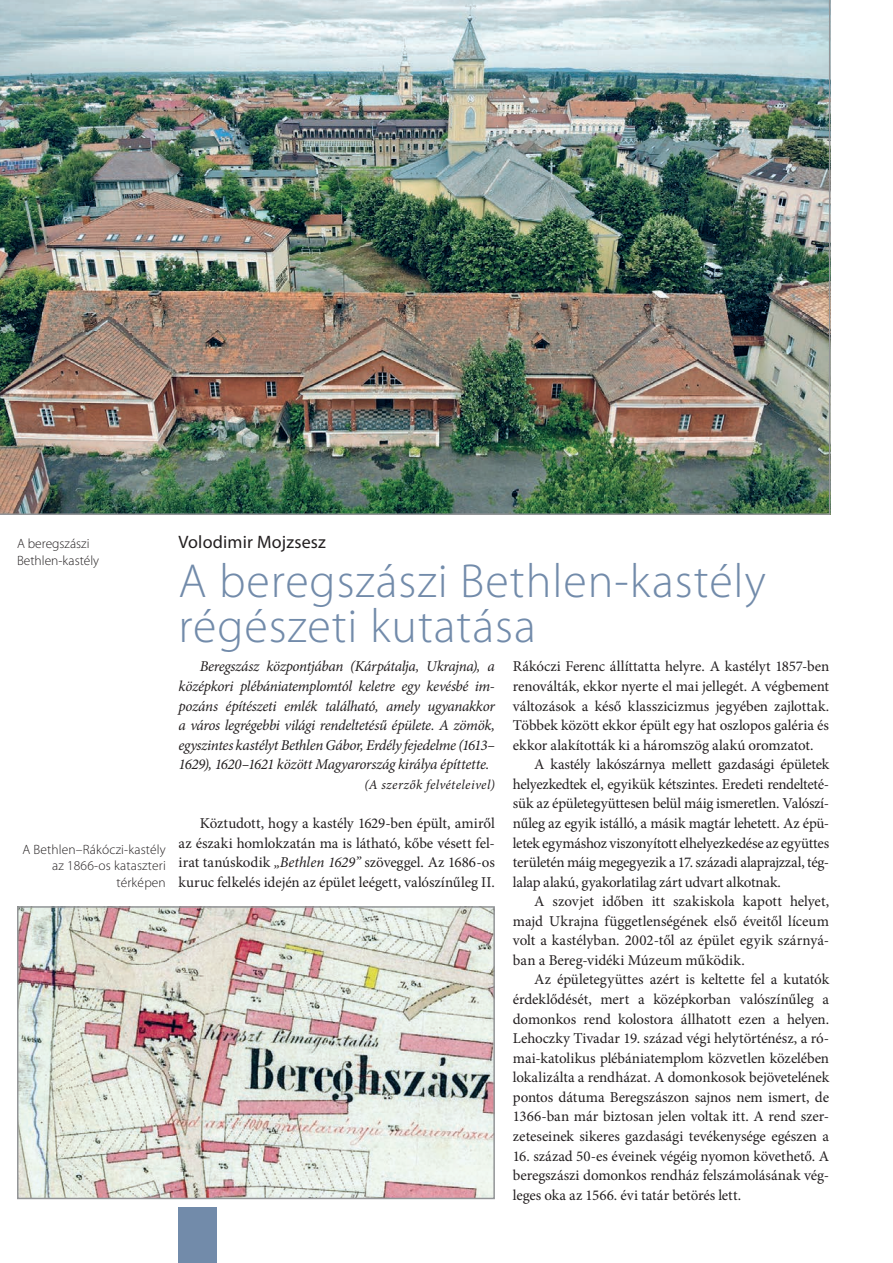
<style>
.page{position:relative;width:893px;height:1263px;background:#fff}
.page>*{position:absolute;margin:0;border:0;box-sizing:border-box;transform-origin:0 0}
.t1{font:300 48px/45px "Myriad Pro";letter-spacing:.02em;color:#728baa}
.t2{font:18px "Myriad Pro";letter-spacing:.01em;color:#231f20}
.t3{font:15px/19.5px "Minion Pro";letter-spacing:-.005em;color:#231f20;text-align:justify}
.t4{font:italic 15px/19.5px "Minion Pro";letter-spacing:-.025em;color:#231f20;text-align:justify}
.t5{font:300 13.5px/16.5px "Myriad Pro";letter-spacing:.01em;color:#231f20;text-align:right}
.t6{font:italic 13.5px "Minion Pro";letter-spacing:.03em;color:#231f20}
.s1{font-style:italic}
</style>
<div class="page">
<div style="left:179px;top:1208px;width:38px;height:55px;background:#728baa"></div>
<img style="left:0;top:0;width:830px;height:515px">
<img style="left:20px;top:909px;width:472px;height:287px">
<div style="left:17px;top:906px;width:478px;height:293px;border:2px solid #939598"></div>
<p class="t5" style="left:17px;top:535px;width:84px;text-align:left">A beregszászi<br>Bethlen-kastély</p>
<p class="t5" style="left:22px;top:841px;width:145px">A Bethlen–Rákóczi-kastély az 1866-os kataszteri térképen</p>
<p class="t2" style="left:179px;top:531px;width:149px">Volodimir Mojzsesz</p>
<h1 class="t1" style="left:179px;top:558px;width:589px">A beregszászi Bethlen-kastély régészeti kutatása</h1>
<p class="t4" style="left:179px;top:657px;width:318px;text-indent:21px">Beregszász központjában (Kárpátalja, Ukrajna), a középkori plébániatemplomtól keletre egy kevésbé im&shy;pozáns építészeti emlék található, amely ugyanakkor a város legrégebbi világi rendeltetésű épülete. A zömök, egyszintes kastélyt Bethlen Gábor, Erdély fejedelme (1613– 1629), 1620–1621 között Magyarország királya építtette.</p>
<p class="t6" style="left:364px;top:775px;width:132px">(A szerzők felvételeivel)</p>
<p class="t3" style="left:179px;top:813px;width:318px;text-indent:21px">Köztudott, hogy a kastély 1629-ben épült, amiről az északi homlokzatán ma is látható, kőbe vésett fel&shy;irat tanúskodik <span class="s1">„Bethlen 1629”</span> szöveggel. Az 1686-os kuruc felkelés idején az épület leégett, valószínűleg II.</p>
<p class="t3" style="left:513px;top:657px;width:318px">Rákóczi Ferenc állíttatta helyre. A kastélyt 1857-ben renoválták, ekkor nyerte el mai jellegét. A végbement változások a késő klasszicizmus jegyében zajlottak.<br>Többek között ekkor épült egy hat oszlopos galéria és ekkor alakították ki a háromszög alakú oromzatot.</p>
<p class="t3" style="left:513px;top:755px;width:318px;text-indent:21px">A kastély lakószárnya mellett gazdasági épületek helyezkedtek el, egyikük kétszintes. Eredeti rendelteté&shy;sük az épületegyüttesen belül máig ismeretlen. Valószí&shy;nűleg az egyik istálló, a másik magtár lehetett. Az épü&shy;letek egymáshoz viszonyított elhelyezkedése az együttes területén máig megegyezik a 17. századi alaprajzzal, tég&shy;lalap alakú, gyakorlatilag zárt udvart alkotnak.</p>
<p class="t3" style="left:513px;top:892px;width:318px;text-indent:21px">A szovjet időben itt szakiskola kapott helyet, majd Ukrajna függetlenségének első éveitől líceum volt a kastélyban. 2002-től az épület egyik szárnyá&shy;ban a Bereg-vidéki Múzeum működik.</p>
<p class="t3" style="left:513px;top:970px;width:318px;text-indent:21px">Az épületegyüttes azért is keltette fel a kutatók érdeklődését, mert a középkorban valószínűleg a domonkos rend kolostora állhatott ezen a helyen.<br>Lehoczky Tivadar 19. század végi helytörténész, a ró&shy;mai-katolikus plébániatemplom közvetlen közelében lokalizálta a rendházat. A domonkosok bejövetelének pontos dátuma Beregszászon sajnos nem ismert, de 1366-ban már biztosan jelen voltak itt. A rend szer&shy;zeteseinek sikeres gazdasági tevékenysége egészen a</p>
<p class="t3" style="left:513px;top:1146px;width:318px">16. század 50-es éveinek végéig nyomon követhető. A beregszászi domonkos rendház felszámolásának vég&shy;leges oka az 1566. évi tatár betörés lett.</p>
</div>
